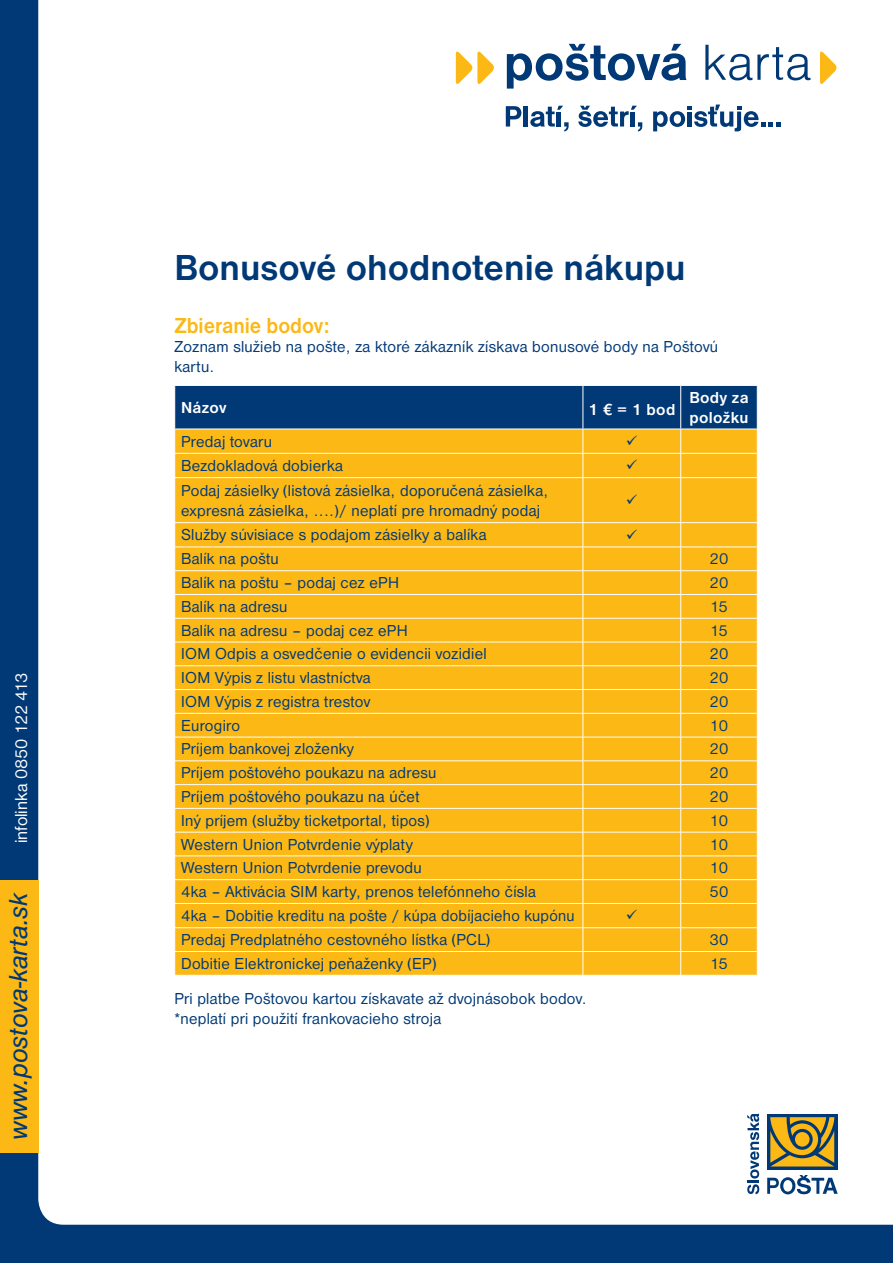
<style>
.page{position:relative;width:893px;height:1263px;background:#013976}
.page>*{position:absolute;margin:0;border:0;box-sizing:border-box;transform-origin:0 0}
.t1{font:700 37.5px "Nimbus Sans DOT";color:#013976}
.t2{font:italic 27px "Nimbus Sans DOT";color:#013976}
.t3{font:700 22.5px "Nimbus Sans DOT";color:#fcb814;scale:.91 1}
.t4{font:18px "Nimbus Sans DOT";color:#fff}
.t5{font:16.5px/19.8px "Nimbus Sans DOT";letter-spacing:.02em;color:#013976}
.t6{font:700 16.5px/19.8px "Nimbus Sans DOT";letter-spacing:.02em;color:#fff}
.s1{font-family:"Fira Sans";font-weight:500}
</style>
<div class="page">
<div style="left:38px;top:0;width:855px;height:1225px;background:#fff"></div>
<svg style="left:767px;top:1175px;width:71px;height:19px"></svg>
<svg style="left:767px;top:1114px;width:70px;height:56px"></svg>
<svg style="left:770px;top:1117px;width:64px;height:49px"></svg>
<svg style="left:747px;top:1113px;width:12px;height:81px"></svg>
<div style="left:0;top:880px;width:38px;height:272px;background:#fcb814"></div>
<svg style="left:705px;top:45px;width:105px;height:35px"></svg>
<svg style="left:456px;top:49px;width:40px;height:37px"></svg>
<svg style="left:820px;top:49px;width:18px;height:37px"></svg>
<svg style="left:506px;top:106px;width:15px;height:21px"></svg>
<hr style="left:524px;top:106px;width:4px;height:21px;background:#013976">
<svg style="left:530px;top:106px;width:39px;height:25px"></svg>
<svg style="left:578px;top:106px;width:64px;height:25px"></svg>
<svg style="left:653px;top:105px;width:128px;height:26px"></svg>
<svg style="left:507px;top:44px;width:180px;height:45px"></svg>
<div style="left:175px;top:478px;width:582px;height:497px;background:#fcb814"></div>
<hr style="left:174px;top:477px;width:409px;height:1px;background:#fff">
<hr style="left:583px;top:477px;width:98px;height:1px;background:#fff">
<hr style="left:583px;top:478px;width:1px;height:44px;background:#fff">
<hr style="left:681px;top:477px;width:77px;height:1px;background:#fff">
<hr style="left:680px;top:478px;width:1px;height:44px;background:#fff">
<hr style="left:174px;top:522px;width:409px;height:1px;background:#fff">
<hr style="left:583px;top:522px;width:98px;height:1px;background:#fff">
<hr style="left:681px;top:522px;width:77px;height:1px;background:#fff">
<hr style="left:174px;top:547px;width:409px;height:1px;background:#fff">
<hr style="left:583px;top:547px;width:98px;height:1px;background:#fff">
<hr style="left:681px;top:547px;width:77px;height:1px;background:#fff">
<hr style="left:174px;top:570px;width:409px;height:1px;background:#fff">
<hr style="left:583px;top:570px;width:98px;height:1px;background:#fff">
<hr style="left:681px;top:570px;width:77px;height:1px;background:#fff">
<hr style="left:174px;top:594px;width:409px;height:1px;background:#fff">
<hr style="left:583px;top:594px;width:98px;height:1px;background:#fff">
<hr style="left:681px;top:594px;width:77px;height:1px;background:#fff">
<hr style="left:174px;top:618px;width:409px;height:1px;background:#fff">
<hr style="left:583px;top:618px;width:98px;height:1px;background:#fff">
<hr style="left:681px;top:618px;width:77px;height:1px;background:#fff">
<hr style="left:174px;top:642px;width:409px;height:1px;background:#fff">
<hr style="left:583px;top:642px;width:98px;height:1px;background:#fff">
<hr style="left:681px;top:642px;width:77px;height:1px;background:#fff">
<hr style="left:174px;top:665px;width:409px;height:1px;background:#fff">
<hr style="left:583px;top:665px;width:98px;height:1px;background:#fff">
<hr style="left:681px;top:665px;width:77px;height:1px;background:#fff">
<hr style="left:174px;top:689px;width:409px;height:1px;background:#fff">
<hr style="left:583px;top:689px;width:98px;height:1px;background:#fff">
<hr style="left:681px;top:689px;width:77px;height:1px;background:#fff">
<hr style="left:174px;top:713px;width:409px;height:1px;background:#fff">
<hr style="left:583px;top:713px;width:98px;height:1px;background:#fff">
<hr style="left:681px;top:713px;width:77px;height:1px;background:#fff">
<hr style="left:174px;top:737px;width:409px;height:1px;background:#fff">
<hr style="left:583px;top:737px;width:98px;height:1px;background:#fff">
<hr style="left:681px;top:737px;width:77px;height:1px;background:#fff">
<hr style="left:174px;top:760px;width:409px;height:1px;background:#fff">
<hr style="left:583px;top:760px;width:98px;height:1px;background:#fff">
<hr style="left:681px;top:760px;width:77px;height:1px;background:#fff">
<hr style="left:174px;top:784px;width:409px;height:1px;background:#fff">
<hr style="left:583px;top:784px;width:98px;height:1px;background:#fff">
<hr style="left:681px;top:784px;width:77px;height:1px;background:#fff">
<hr style="left:174px;top:808px;width:409px;height:1px;background:#fff">
<hr style="left:583px;top:808px;width:98px;height:1px;background:#fff">
<hr style="left:681px;top:808px;width:77px;height:1px;background:#fff">
<hr style="left:174px;top:832px;width:409px;height:1px;background:#fff">
<hr style="left:583px;top:832px;width:98px;height:1px;background:#fff">
<hr style="left:681px;top:832px;width:77px;height:1px;background:#fff">
<hr style="left:174px;top:855px;width:409px;height:1px;background:#fff">
<hr style="left:583px;top:855px;width:98px;height:1px;background:#fff">
<hr style="left:681px;top:855px;width:77px;height:1px;background:#fff">
<hr style="left:174px;top:879px;width:409px;height:1px;background:#fff">
<hr style="left:583px;top:879px;width:98px;height:1px;background:#fff">
<hr style="left:681px;top:879px;width:77px;height:1px;background:#fff">
<hr style="left:174px;top:903px;width:409px;height:1px;background:#fff">
<hr style="left:583px;top:903px;width:98px;height:1px;background:#fff">
<hr style="left:681px;top:903px;width:77px;height:1px;background:#fff">
<hr style="left:174px;top:927px;width:409px;height:1px;background:#fff">
<hr style="left:583px;top:927px;width:98px;height:1px;background:#fff">
<hr style="left:681px;top:927px;width:77px;height:1px;background:#fff">
<hr style="left:174px;top:951px;width:409px;height:1px;background:#fff">
<hr style="left:583px;top:951px;width:98px;height:1px;background:#fff">
<svg style="left:583px;top:523px;width:1px;height:452px"></svg>
<hr style="left:681px;top:951px;width:77px;height:1px;background:#fff">
<svg style="left:680px;top:523px;width:1px;height:452px"></svg>
<hr style="left:174px;top:975px;width:409px;height:1px;background:#fff">
<hr style="left:583px;top:975px;width:98px;height:1px;background:#fff">
<hr style="left:681px;top:975px;width:77px;height:1px;background:#fff">
<hr style="left:174px;top:478px;width:1px;height:44px;background:#fff">
<hr style="left:757px;top:478px;width:1px;height:44px;background:#fff">
<svg style="left:174px;top:523px;width:1px;height:452px"></svg>
<svg style="left:757px;top:523px;width:1px;height:452px"></svg>
<svg style="left:174px;top:385px;width:584px;height:92px"></svg>
<svg style="left:627px;top:494px;width:10px;height:10px"></svg>
<svg style="left:627px;top:529px;width:10px;height:10px"></svg>
<svg style="left:627px;top:910px;width:10px;height:9px"></svg>
<p class="t4" style="left:11px;top:843px;width:172px;rotate:-90deg">infolinka 0850 122 413</p>
<h2 class="t2" style="left:3px;top:1140px;width:249px;rotate:-90deg">www.postova-karta.sk</h2>
<h1 class="t1" style="left:174px;top:247px;width:513px">Bonusové ohodnotenie nákupu</h1>
<h3 class="t3" style="left:174px;top:313px;width:172px">Zbieranie bodov:</h3>
<p class="t5" style="left:174px;top:337px;width:545px">Zoznam služieb na pošte, za ktoré zákazník získava bonusové body na Poštovú kartu.</p>
<p class="t6" style="left:181px;top:397px;width:47px">Názov</p>
<p class="t6" style="left:588px;top:400px;width:89px">1 <span class="s1">€</span> = 1 bod</p>
<p class="t6" style="left:689px;top:388px;width:61px">Body za položku</p>
<p class="t5" style="left:181px;top:431px;width:92px">Predaj tovaru</p>
<p class="t5" style="left:181px;top:456px;width:163px">Bezdokladová dobierka</p>
<p class="t5" style="left:181px;top:481px;width:369px">Podaj zásielky (listová zásielka, doporučená zásielka, expresná zásielka, ....)/ neplatí pre hromadný podaj</p>
<p class="t5" style="left:181px;top:525px;width:307px">Služby súvisiace s podajom zásielky a balíka</p>
<p class="t5" style="left:181px;top:549px;width:99px">Balík na poštu</p>
<p class="t5" style="left:709px;top:549px;width:21px">20</p>
<p class="t5" style="left:181px;top:573px;width:219px">Balík na poštu – podaj cez ePH</p>
<p class="t5" style="left:709px;top:573px;width:21px">20</p>
<p class="t5" style="left:181px;top:597px;width:108px">Balík na adresu</p>
<p class="t5" style="left:710px;top:597px;width:19px">15</p>
<p class="t5" style="left:181px;top:620px;width:228px">Balík na adresu – podaj cez ePH</p>
<p class="t5" style="left:710px;top:620px;width:19px">15</p>
<p class="t5" style="left:181px;top:644px;width:307px">IOM Odpis a osvedčenie o evidencii vozidiel</p>
<p class="t5" style="left:709px;top:644px;width:21px">20</p>
<p class="t5" style="left:181px;top:668px;width:191px">IOM Výpis z listu vlastníctva</p>
<p class="t5" style="left:709px;top:668px;width:21px">20</p>
<p class="t5" style="left:181px;top:692px;width:191px">IOM Výpis z registra trestov</p>
<p class="t5" style="left:709px;top:692px;width:21px">20</p>
<p class="t5" style="left:181px;top:715px;width:60px">Eurogiro</p>
<p class="t5" style="left:710px;top:715px;width:20px">10</p>
<p class="t5" style="left:181px;top:739px;width:174px">Príjem bankovej zloženky</p>
<p class="t5" style="left:709px;top:739px;width:21px">20</p>
<p class="t5" style="left:181px;top:763px;width:257px">Príjem poštového poukazu na adresu</p>
<p class="t5" style="left:709px;top:763px;width:21px">20</p>
<p class="t5" style="left:181px;top:787px;width:240px">Príjem poštového poukazu na účet</p>
<p class="t5" style="left:709px;top:787px;width:21px">20</p>
<p class="t5" style="left:181px;top:810px;width:250px">Iný príjem (služby ticketportal, tipos)</p>
<p class="t5" style="left:710px;top:810px;width:20px">10</p>
<p class="t5" style="left:181px;top:834px;width:233px">Western Union Potvrdenie výplaty</p>
<p class="t5" style="left:710px;top:834px;width:20px">10</p>
<p class="t5" style="left:181px;top:858px;width:242px">Western Union Potvrdenie prevodu</p>
<p class="t5" style="left:710px;top:858px;width:20px">10</p>
<p class="t5" style="left:181px;top:882px;width:356px">4ka – Aktivácia SIM karty, prenos telefónneho čísla</p>
<p class="t5" style="left:709px;top:882px;width:21px">50</p>
<p class="t5" style="left:181px;top:906px;width:395px">4ka – Dobitie kreditu na pošte / kúpa dobíjacieho kupónu</p>
<p class="t5" style="left:181px;top:930px;width:311px">Predaj Predplatného cestovného lístka (PCL)</p>
<p class="t5" style="left:709px;top:930px;width:21px">30</p>
<p class="t5" style="left:181px;top:954px;width:257px">Dobitie Elektronickej peňaženky (EP)</p>
<p class="t5" style="left:710px;top:954px;width:19px">15</p>
<p class="t5" style="left:174px;top:989px;width:414px">Pri platbe Poštovou kartou získavate až dvojnásobok bodov. *neplatí pri použití frankovacieho stroja</p>
</div>
